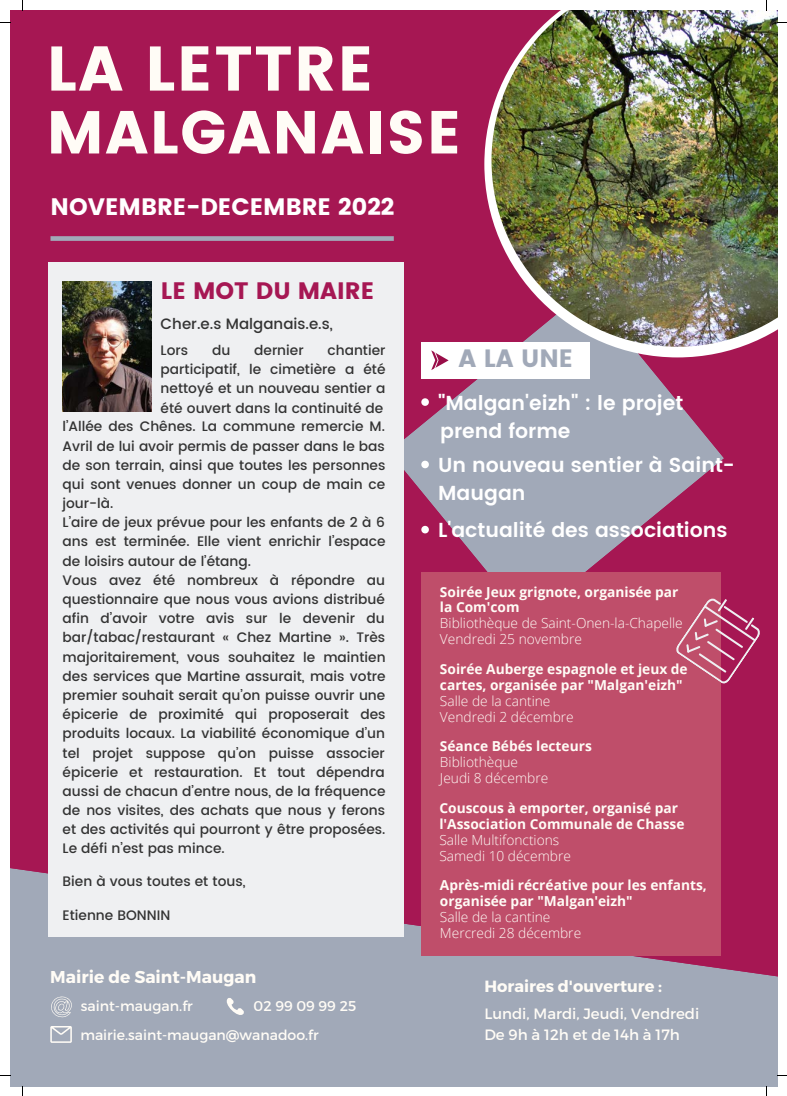
<style>
.page{position:relative;width:787px;height:1096px;background:#fff}
.page>*{position:absolute;margin:0;border:0;box-sizing:border-box;transform-origin:0 0}
.t1{font:62.88px "Poppins";letter-spacing:.025em;color:#fffcf6}
.t2{font:60.38px "Poppins";letter-spacing:.025em;color:#fffcf6}
.t3{font:25px "Poppins";color:#a1a9b8}
.t4{font:23.75px "Poppins";color:#fff}
.t5{font:23.75px "Poppins";color:#a61753}
.t6{font:600 20.25px/28.2px "Poppins";color:#fff}
.t7{font:700 17.12px "Montserrat";color:#fffcf6}
.t8{font:700 16.25px "Montserrat";color:#fffcf6}
.t9{font:15px/20.9px "Montserrat";color:#fffcf6}
.t10{font:500 15px "Poppins";color:#333}
.t11{font:14.12px/28.6px "Montserrat";color:#fffcf6}
.t12{font:500 13.75px "Poppins";color:#333}
.t13{font:700 13.75px/16px "Open Sans";color:#fffcf6}
.t14{font:300 13.75px/16px "Open Sans";color:#fffcf6}
</style>
<div class="page">
<div style="left:10px;top:10px;width:767px;height:1076px;background:#a61753"></div>
<svg style="left:10px;top:860px;width:767px;height:226px;background:#a19eb0"></svg>
<svg style="left:404px;top:357px;width:320px;height:239px;fill:#a1a9b8"></svg>
<svg style="left:484px;top:114px;width:256px;height:243px"></svg>
<img style="left:491px;top:10px;width:286px;height:337px">
<div style="left:51px;top:236px;width:343px;height:5px;background:#a1a9b8"></div>
<svg style="left:421px;top:398px;width:8px;height:8px"></svg>
<svg style="left:421px;top:460px;width:8px;height:8px"></svg>
<svg style="left:421px;top:526px;width:8px;height:7px"></svg>
<div style="left:421px;top:342px;width:169px;height:36px;background:#fff"></div>
<svg style="left:431px;top:350px;width:18px;height:20px"></svg>
<svg style="left:51px;top:996px;width:21px;height:21px"></svg>
<svg style="left:223px;top:997px;width:21px;height:22px"></svg>
<svg style="left:50px;top:1025px;width:22px;height:17px"></svg>
<div style="left:421px;top:572px;width:299px;height:383px;background:#bf4e6a"></div>
<svg style="left:676px;top:596px;width:84px;height:90px"></svg>
<div style="left:49px;top:262px;width:355px;height:675px;background:#eff0f2"></div>
<img style="left:63px;top:281px;width:89px;height:130px">
<h1 class="t1" style="left:47px;top:32px;width:328px">LA LETTRE</h1>
<h2 class="t2" style="left:47px;top:97px;width:416px">MALGANAISE</h2>
<h3 class="t4" style="left:51px;top:192px;width:345px">NOVEMBRE-DECEMBRE 2022</h3>
<h3 class="t5" style="left:161px;top:277px;width:215px">LE MOT DU MAIRE</h3>
<p class="t10" style="left:161px;top:315px;width:174px">Cher.e.s Malganais.e.s,</p>
<p class="t12" style="left:161px;top:342px;width:29px">Lors</p>
<p class="t12" style="left:212px;top:342px;width:20px">du</p>
<p class="t12" style="left:254px;top:342px;width:51px">dernier</p>
<p class="t12" style="left:327px;top:342px;width:59px">chantier</p>
<p class="t12" style="left:161px;top:361px;width:226px">participatif, le cimetière a été</p>
<p class="t12" style="left:161px;top:380px;width:226px">nettoyé et un nouveau sentier a</p>
<p class="t12" style="left:161px;top:400px;width:224px">été ouvert dans la continuité de</p>
<p class="t12" style="left:63px;top:418px;width:324px">l’Allée des Chênes. La commune remercie M.</p>
<p class="t12" style="left:63px;top:437px;width:324px">Avril de lui avoir permis de passer dans le bas</p>
<p class="t12" style="left:63px;top:457px;width:324px">de son terrain, ainsi que toutes les personnes</p>
<p class="t12" style="left:63px;top:476px;width:324px">qui sont venues donner un coup de main ce</p>
<p class="t12" style="left:63px;top:495px;width:52px">jour-là.</p>
<p class="t12" style="left:63px;top:514px;width:324px">L’aire de jeux prévue pour les enfants de 2 à 6</p>
<p class="t12" style="left:63px;top:533px;width:324px">ans est terminée. Elle vient enrichir l’espace</p>
<p class="t12" style="left:63px;top:553px;width:190px">de loisirs autour de l’étang.</p>
<p class="t12" style="left:63px;top:572px;width:324px">Vous avez été nombreux à répondre au</p>
<p class="t12" style="left:63px;top:591px;width:324px">questionnaire que nous vous avions distribué</p>
<p class="t12" style="left:63px;top:610px;width:324px">afin d’avoir votre avis sur le devenir du</p>
<p class="t12" style="left:63px;top:629px;width:324px">bar/tabac/restaurant « Chez Martine ». Très</p>
<p class="t12" style="left:63px;top:648px;width:325px">majoritairement, vous souhaitez le maintien</p>
<p class="t12" style="left:63px;top:668px;width:324px">des services que Martine assurait, mais votre</p>
<p class="t12" style="left:63px;top:687px;width:324px">premier souhait serait qu’on puisse ouvrir une</p>
<p class="t12" style="left:63px;top:706px;width:324px">épicerie de proximité qui proposerait des</p>
<p class="t12" style="left:63px;top:725px;width:324px">produits locaux. La viabilité économique d’un</p>
<p class="t12" style="left:63px;top:744px;width:324px">tel projet suppose qu’on puisse associer</p>
<p class="t12" style="left:63px;top:763px;width:324px">épicerie et restauration. Et tout dépendra</p>
<p class="t12" style="left:63px;top:783px;width:324px">aussi de chacun d’entre nous, de la fréquence</p>
<p class="t12" style="left:63px;top:802px;width:324px">de nos visites, des achats que nous y ferons</p>
<p class="t12" style="left:63px;top:821px;width:324px">et des activités qui pourront y être proposées.</p>
<p class="t12" style="left:63px;top:840px;width:164px">Le défi n’est pas mince.</p>
<p class="t12" style="left:63px;top:873px;width:184px">Bien à vous toutes et tous,</p>
<p class="t12" style="left:63px;top:907px;width:109px">Etienne BONNIN</p>
<p class="t7" style="left:50px;top:966px;width:207px">Mairie de Saint-Maugan</p>
<p class="t11" style="left:81px;top:991px;width:113px">saint-maugan.fr</p>
<p class="t11" style="left:80px;top:991px;width:277px;text-indent:173px">02 99 09 99 25 mairie.saint-maugan@wanadoo.fr</p>
<h3 class="t3" style="left:459px;top:344px;width:116px">A LA UNE</h3>
<h3 class="t6" style="left:438px;top:388px;width:247px">"Malgan'eizh" : le projet</h3>
<h3 class="t6" style="left:440px;top:417px;width:132px">prend forme</h3>
<h3 class="t6" style="left:438px;top:451px;width:298px">Un nouveau sentier à Saint-<br>Maugan</h3>
<h3 class="t6" style="left:438px;top:516px;width:291px">L'actualité des associations</h3>
<p class="t13" style="left:440px;top:583px;width:240px">Soirée Jeux grignote, organisée par la Com'com</p>
<p class="t14" style="left:440px;top:615px;width:244px">Bibliothèque de Saint-Onen-la-Chapelle<br>Vendredi 25 novembre</p>
<p class="t13" style="left:440px;top:660px;width:249px">Soirée Auberge espagnole et jeux de cartes, organisée par "Malgan'eizh"</p>
<p class="t14" style="left:440px;top:692px;width:135px">Salle de la cantine<br>Vendredi 2 décembre</p>
<p class="t13" style="left:440px;top:738px;width:153px">Séance Bébés lecteurs</p>
<p class="t14" style="left:440px;top:754px;width:110px">Bibliothèque<br>Jeudi 8 décembre</p>
<p class="t13" style="left:439px;top:799px;width:247px">Couscous à emporter, organisé par l'Association Communale de Chasse</p>
<p class="t14" style="left:439px;top:831px;width:133px">Salle Multifonctions<br>Samedi 10 décembre</p>
<p class="t13" style="left:440px;top:876px;width:268px">Après-midi récréative pour les enfants, organisée par "Malgan'eizh"</p>
<p class="t14" style="left:440px;top:908px;width:143px">Salle de la cantine<br>Mercredi 28 décembre</p>
<p class="t8" style="left:484px;top:975px;width:179px">Horaires d'ouverture :</p>
<p class="t9" style="left:484px;top:1002px;width:217px">Lundi, Mardi, Jeudi, Vendredi<br>De 9h à 12h et de 14h à 17h</p>
</div>
